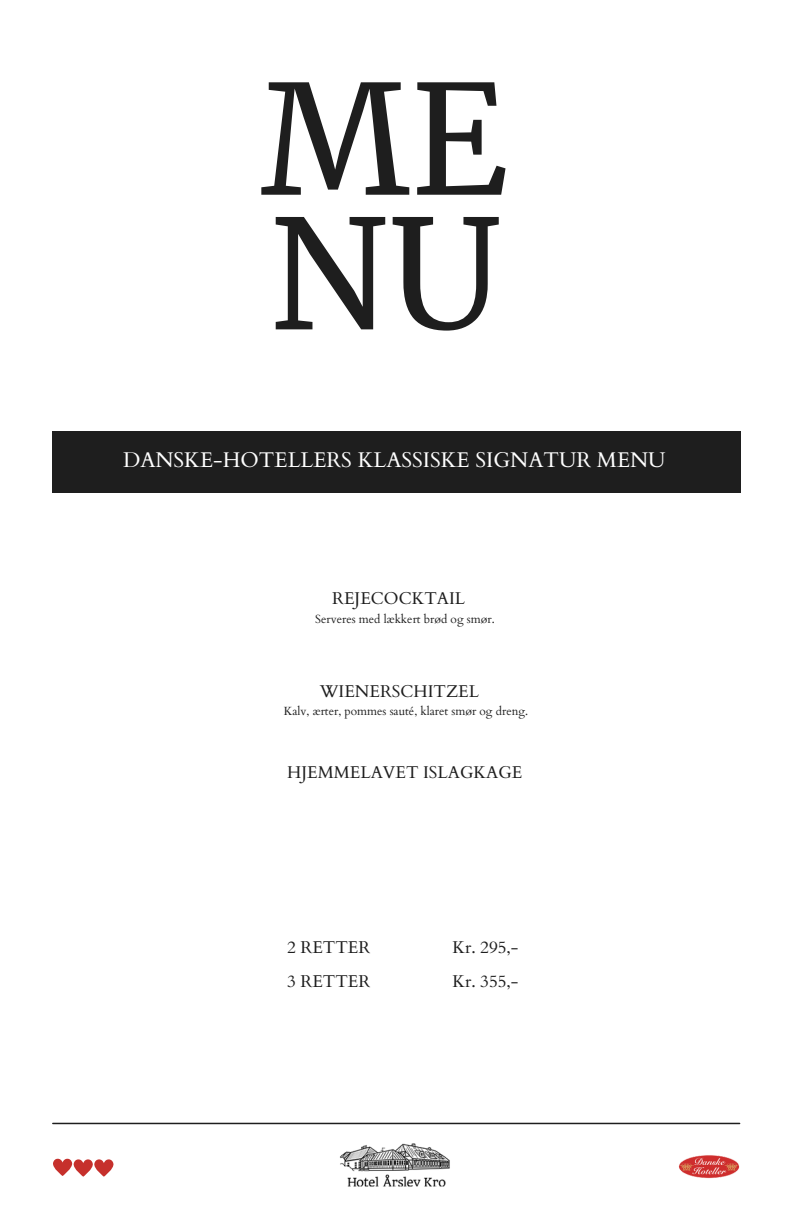
<style>
.page{position:relative;width:792px;height:1224px;background:#fff}
.page>*{position:absolute;margin:0;border:0;box-sizing:border-box;transform-origin:0 0}
.t1{font:151.3px/134.6px "Merriweather";color:#1e1e1e}
.t2{font:21.3px "Cardo";color:#fff}
.t3{font:17.1px "Cardo";color:#1e1e1e}
.t4{font:11.8px "Cardo";color:#1e1e1e}
</style>
<div class="page">
<hr style="left:53px;top:1123px;width:687px;height:1px;background:#1e1e1e">
<div style="left:52px;top:431px;width:688px;height:61px;background:#1e1e1e"></div>
<img style="left:340px;top:1143px;width:110px;height:44px">
<img style="left:679px;top:1155px;width:60px;height:24px">
<svg style="left:53px;top:1158px;width:61px;height:19px"></svg>
<h3 class="t1" style="left:260px;top:74px;width:250px">ME<br>NU</h3>
<p class="t2" style="left:123px;top:446px;width:544px">DANSKE-HOTELLERS KLASSISKE SIGNATUR MENU</p>
<p class="t3" style="left:332px;top:587px;width:135px">REJECOCKTAIL</p>
<h3 class="t4" style="left:315px;top:611px;width:181px">Serveres med lækkert brød og smør.</h3>
<h3 class="t3" style="left:320px;top:680px;width:161px">WIENERSCHITZEL</h3>
<h3 class="t4" style="left:284px;top:703px;width:246px">Kalv, ærter, pommes sauté, klaret smør og dreng.</h3>
<h3 class="t3" style="left:287px;top:761px;width:237px">HJEMMELAVET ISLAGKAGE</h3>
<h4 class="t3" style="left:287px;top:936px;width:85px">2 RETTER</h4>
<h4 class="t3" style="left:287px;top:970px;width:85px">3 RETTER</h4>
<p class="t3" style="left:452px;top:936px;width:68px">Kr. 295,-</p>
<p class="t3" style="left:452px;top:970px;width:68px">Kr. 355,-</p>
</div>
